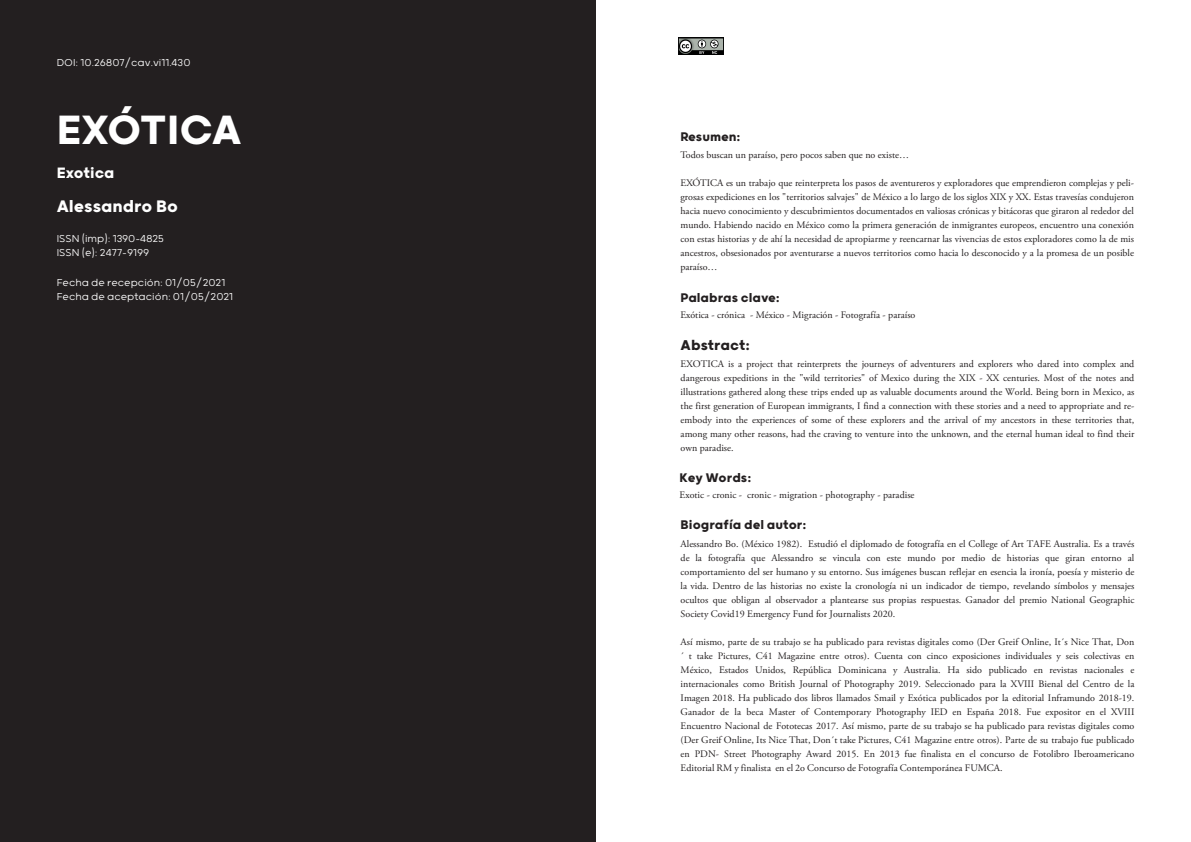
<style>
.page{position:relative;width:1191px;height:842px;background:#fff}
.page>*{position:absolute;margin:0;border:0;box-sizing:border-box;transform-origin:0 0}
.credits_body{font:700 49px "Grold";letter-spacing:-.01em;color:#fff}
.body{font:700 20px "Grold";color:#fff}
.credits_body-2{font:700 18px "Grold";color:#fff}
.body-2{font:700 17px "Grold";color:#231f20}
.body-3{font:700 15px "Grold";color:#231f20}
.body-4{font:300 12px "Grold";color:#fff}
.body-5{font:10px/14px "Adobe Garamond Pro";color:#231f20;text-align:justify}
</style>
<div class="page">
<div style="left:0;top:0;width:595px;height:842px;background:#231f20"></div>
<img style="left:679px;top:38px;width:45px;height:17px">
<p class="body-4" style="left:57px;top:55px;width:135px">DOI: 10.26807/cav.vi11.430</p>
<p class="credits_body" style="left:57px;top:101px;width:187px">EXÓTICA</p>
<p class="credits_body-2" style="left:57px;top:162px;width:59px">Exotica</p>
<p class="body" style="left:57px;top:194px;width:123px">Alessandro Bo</p>
<p class="body-4" style="left:57px;top:231px;width:109px">ISSN (imp): 1390-4825</p>
<p class="body-4" style="left:57px;top:245px;width:94px">ISSN (e): 2477-9199</p>
<p class="body-4" style="left:57px;top:276px;width:170px">Fecha de recepción: 01/05/2021</p>
<p class="body-4" style="left:57px;top:290px;width:178px">Fecha de aceptación: 01/05/2021</p>
<p class="body-3" style="left:680px;top:128px;width:62px">Resumen:</p>
<p class="body-5" style="left:680px;top:148px;width:230px">Todos buscan un paraíso, pero pocos saben que no existe…</p>
<p class="body-5" style="left:680px;top:176px;width:455px">EXÓTICA es un trabajo que reinterpreta los pasos de aventureros y exploradores que emprendieron complejas y peli&shy;grosas expediciones en los "territorios salvajes" de México a lo largo de los siglos XIX y XX. Estas travesías condujeron hacia nuevo conocimiento y descubrimientos documentados en valiosas crónicas y bitácoras que giraron al rededor del mundo. Habiendo nacido en México como la primera generación de inmigrantes europeos, encuentro una conexión con estas historias y de ahí la necesidad de apropiarme y reencarnar las vivencias de estos exploradores como la de mis ancestros, obsesionados por aventurarse a nuevos territorios como hacia lo desconocido y a la promesa de un posible paraíso…</p>
<p class="body-3" style="left:680px;top:288px;width:101px">Palabras clave:</p>
<p class="body-5" style="left:680px;top:308px;width:236px">Exótica - crónica - México - Migración - Fotografía - paraíso</p>
<p class="body-2" style="left:680px;top:335px;width:71px">Abstract:</p>
<p class="body-5" style="left:680px;top:357px;width:455px">EXOTICA is a project that reinterprets the journeys of adventurers and explorers who dared into complex and dangerous expeditions in the "wild territories" of Mexico during the XIX - XX centuries. Most of the notes and illustrations gathered along these trips ended up as valuable documents around the World. Being born in Mexico, as the first generation of European immigrants, I find a connection with these stories and a need to appropriate and re&shy;embody into the experiences of some of these explorers and the arrival of my ancestors in these territories that, among many other reasons, had the craving to venture into the unknown, and the eternal human ideal to find their own paradise.</p>
<p class="body-3" style="left:679px;top:469px;width:73px">Key Words:</p>
<p class="body-5" style="left:679px;top:489px;width:236px">Exotic - cronic - cronic - migration - photography - paradise</p>
<p class="body-3" style="left:680px;top:516px;width:127px">Biografía del autor:</p>
<p class="body-5" style="left:680px;top:537px;width:455px">Alessandro Bo. (México 1982). Estudió el diplomado de fotografía en el College of Art TAFE Australia. Es a través de la fotografía que Alessandro se vincula con este mundo por medio de historias que giran entorno al comportamiento del ser humano y su entorno. Sus imágenes buscan reflejar en esencia la ironía, poesía y misterio de la vida. Dentro de las historias no existe la cronología ni un indicador de tiempo, revelando símbolos y mensajes ocultos que obligan al observador a plantearse sus propias respuestas. Ganador del premio National Geographic Society Covid19 Emergency Fund for Journalists 2020.</p>
<p class="body-5" style="left:680px;top:635px;width:455px">Así mismo, parte de su trabajo se ha publicado para revistas digitales como (Der Greif Online, It´s Nice That, Don ´ t take Pictures, C41 Magazine entre otros). Cuenta con cinco exposiciones individuales y seis colectivas en México, Estados Unidos, República Dominicana y Australia. Ha sido publicado en revistas nacionales e internacionales como British Journal of Photography 2019. Seleccionado para la XVIII Bienal del Centro de la Imagen 2018. Ha publicado dos libros llamados Smail y Exótica publicados por la editorial Inframundo 2018-19.<br>Ganador de la beca Master of Contemporary Photography IED en España 2018. Fue expositor en el XVIII Encuentro Nacional de Fototecas 2017. Así mismo, parte de su trabajo se ha publicado para revistas digitales como (Der Greif Online, Its Nice That, Don´t take Pictures, C41 Magazine entre otros). Parte de su trabajo fue publicado en PDN- Street Photography Award 2015. En 2013 fue finalista en el concurso de Fotolibro Iberoamericano Editorial RM y finalista en el 2o Concurso de Fotografía Contemporánea FUMCA.</p>
</div>
